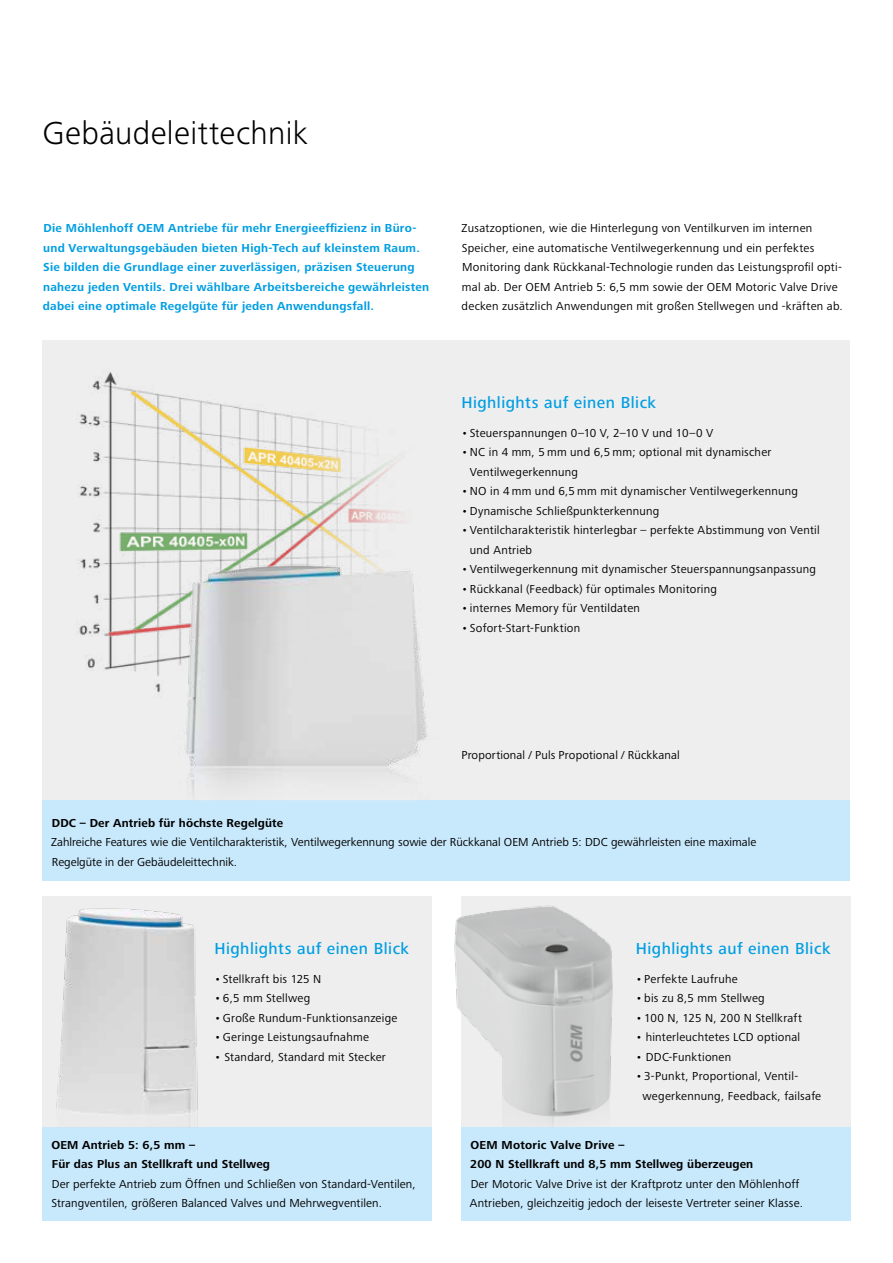
<style>
.page{position:relative;width:893px;height:1263px;background:#fff}
.page>*{position:absolute;margin:0;border:0;box-sizing:border-box;transform-origin:0 0}
.t1{font:300 33px "Frutiger Next LTW1 G";letter-spacing:.015em;color:#000}
.t2{font:500 16.5px "Frutiger Next LTW1 G";letter-spacing:.03em;color:#009ee3}
.t3{font:12px/19.5px "Frutiger Next LTW1 G";letter-spacing:.02em;color:#000}
.t4{font:700 12px/19.5px "Frutiger Next LTW1 G";letter-spacing:.02em;color:#009ee3}
.t5{font:12px/19.5px "Frutiger Next LTW1 G";color:#000}
.t6{font:700 12px/19.5px "Frutiger Next LTW1 G";letter-spacing:.01em;color:#000}
</style>
<div class="page">
<div style="left:43px;top:340px;width:807px;height:460px;background:#eee"></div>
<div style="left:43px;top:800px;width:807px;height:81px;background:#c8e8fb"></div>
<div style="left:43px;top:896px;width:389px;height:267px;background:#eee"></div>
<div style="left:461px;top:896px;width:389px;height:267px;background:#eee"></div>
<div style="left:43px;top:1127px;width:389px;height:94px;background:#c8e8fb"></div>
<div style="left:461px;top:1127px;width:389px;height:94px;background:#c8e8fb"></div>
<img style="left:78px;top:372px;width:323px;height:321px">
<img style="left:56px;top:908px;width:142px;height:206px">
<img style="left:454px;top:906px;width:159px;height:220px">
<img style="left:173px;top:544px;width:255px;height:249px">
<h1 class="t1" style="left:43px;top:114px;width:267px">Gebäudeleittechnik</h1>
<p class="t4" style="left:43px;top:219px;width:388px">Die Möhlenhoff OEM Antriebe für mehr Energieeffizienz in Büro&shy;und Verwaltungsgebäuden bieten High-Tech auf kleinstem Raum.<br>Sie bilden die Grundlage einer zuverlässigen, präzisen Steuerung nahezu jeden Ventils. Drei wählbare Arbeitsbereiche gewährleisten dabei eine optimale Regelgüte für jeden Anwendungsfall.</p>
<p class="t3" style="left:462px;top:219px;width:383px">Zusatzoptionen, wie die Hinterlegung von Ventilkurven im internen Speicher, eine automatische Ventilwegerkennung und ein perfektes Monitoring dank Rückkanal-Technologie runden das Leistungsprofil opti&shy;mal ab. Der OEM Antrieb 5: 6,5 mm sowie der OEM Motoric Valve Drive decken zusätzlich Anwendungen mit großen Stellwegen und -kräften ab.</p>
<h2 class="t2" style="left:461px;top:393px;width:196px">Highlights auf einen Blick</h2>
<p class="t3" style="left:461px;top:423px;width:253px">• Steuerspannungen 0–10 V, 2–10 V und 10–0 V</p>
<p class="t3" style="left:470px;top:443px;width:303px;text-indent:-9px">•NC in 4 mm, 5 mm und 6,5 mm; optional mit dynamischer<br>Ventilwegerkennung</p>
<p class="t3" style="left:461px;top:482px;width:338px">•NO in 4 mm und 6,5 mm mit dynamischer Ventilwegerkennung</p>
<p class="t3" style="left:461px;top:501px;width:200px">• Dynamische Schließpunkterkennung</p>
<p class="t3" style="left:470px;top:521px;width:351px;text-indent:-9px">• Ventilcharakteristik hinterlegbar – perfekte Abstimmung von Ventil und Antrieb</p>
<p class="t3" style="left:461px;top:560px;width:356px">• Ventilwegerkennung mit dynamischer Steuerspannungsanpassung</p>
<p class="t3" style="left:461px;top:579px;width:257px">• Rückkanal (Feedback) für optimales Monitoring</p>
<p class="t3" style="left:461px;top:599px;width:180px">• internes Memory für Ventildaten</p>
<p class="t3" style="left:461px;top:618px;width:120px">• Sofort-Start-Funktion</p>
<p class="t3" style="left:461px;top:745px;width:220px">Proportional / Puls Propotional / Rückkanal</p>
<p class="t6" style="left:52px;top:813px;width:233px">DDC – Der Antrieb für höchste Regelgüte</p>
<p class="t5" style="left:51px;top:833px;width:707px">Zahlreiche Features wie die Ventilcharakteristik, Ventilwegerkennung sowie der Rückkanal OEM Antrieb 5: DDC gewährleisten eine maximale<br>Regelgüte in der Gebäudeleittechnik.</p>
<h2 class="t2" style="left:214px;top:939px;width:196px">Highlights auf einen Blick</h2>
<p class="t3" style="left:214px;top:969px;width:108px">• Stellkraft bis 125 N</p>
<p class="t3" style="left:214px;top:989px;width:97px">• 6,5 mm Stellweg</p>
<p class="t3" style="left:214px;top:1008px;width:185px">•Große Rundum-Funktionsanzeige</p>
<p class="t3" style="left:214px;top:1028px;width:156px">•Geringe Leistungsaufnahme</p>
<p class="t3" style="left:214px;top:1047px;width:173px">• Standard, Standard mit Stecker</p>
<p class="t6" style="left:52px;top:1135px;width:220px">OEM Antrieb 5: 6,5 mm –<br>Für das Plus an Stellkraft und Stellweg</p>
<p class="t3" style="left:51px;top:1174px;width:366px">Der perfekte Antrieb zum Öffnen und Schließen von Standard-Ventilen,<br>Strangventilen, größeren Balanced Valves und Mehrwegventilen.</p>
<h2 class="t2" style="left:636px;top:939px;width:196px">Highlights auf einen Blick</h2>
<p class="t3" style="left:636px;top:969px;width:103px">• Perfekte Laufruhe</p>
<p class="t3" style="left:636px;top:989px;width:131px">• bis zu 8,5 mm Stellweg</p>
<p class="t3" style="left:636px;top:1008px;width:168px">• 100 N, 125 N, 200 N Stellkraft</p>
<p class="t3" style="left:636px;top:1028px;width:166px">• hinterleuchtetes LCD optional</p>
<p class="t3" style="left:636px;top:1047px;width:97px">• DDC-Funktionen</p>
<p class="t3" style="left:642px;top:1067px;width:180px;text-indent:-7px">• 3-Punkt, Proportional, Ventil&shy;wegerkennung, Feedback, failsafe</p>
<p class="t6" style="left:470px;top:1135px;width:284px">OEM Motoric Valve Drive –<br>200 N Stellkraft und 8,5 mm Stellweg überzeugen</p>
<p class="t3" style="left:470px;top:1174px;width:334px">Der Motoric Valve Drive ist der Kraftprotz unter den Möhlenhoff<br>Antrieben, gleichzeitig jedoch der leiseste Vertreter seiner Klasse.</p>
</div>
